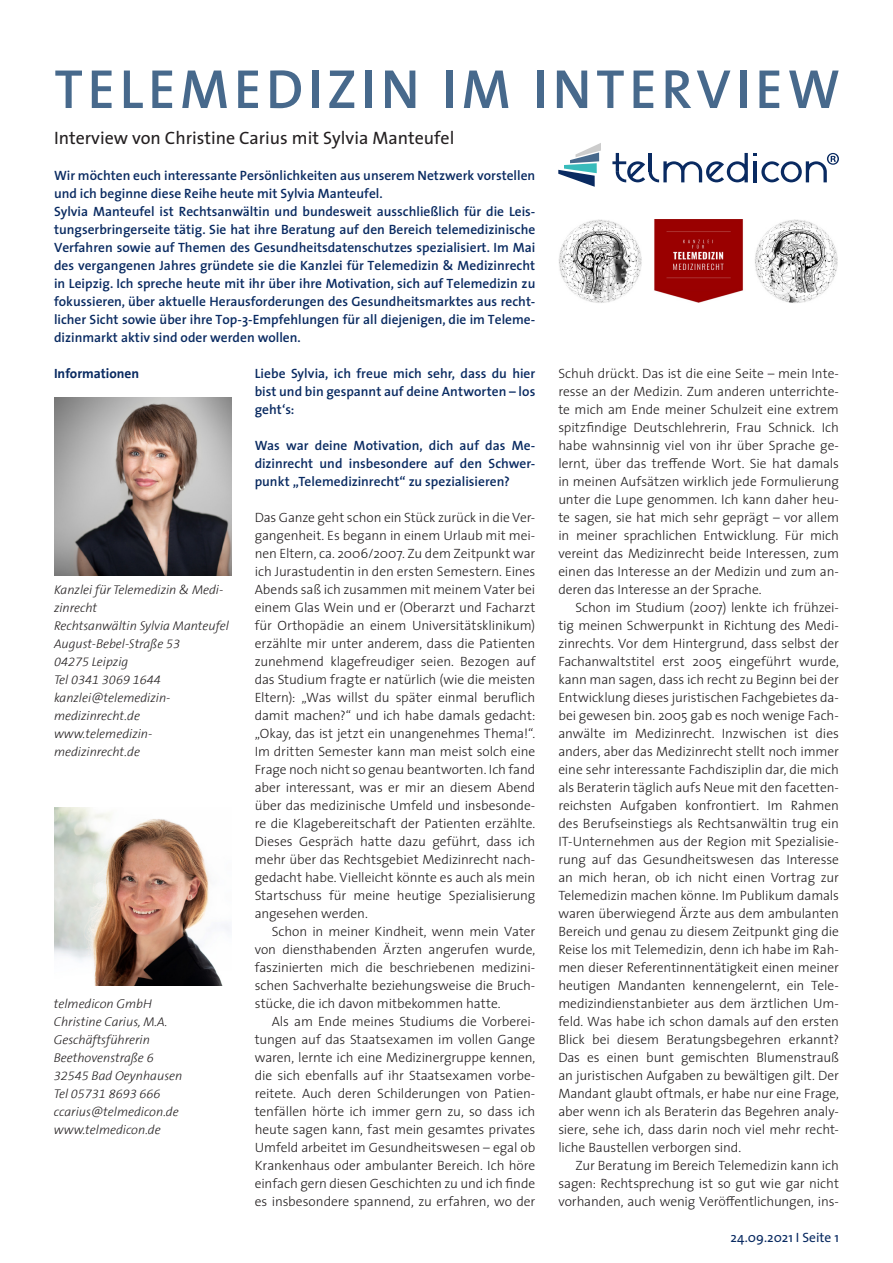
<style>
.page{position:relative;width:893px;height:1263px;background:#fff}
.page>*{position:absolute;margin:0;border:0;box-sizing:border-box;transform-origin:0 0}
.t1{font:600 55.5px "The Sans";letter-spacing:.08em;color:#47698c}
.t2{font:18px "The Sans";color:#231f20}
.t3{font:300 13.5px/18px "The Sans";letter-spacing:-.005em;color:#231f20;text-align:justify}
.t4{font:600 13.5px/18px "The Sans";color:#092a61;text-align:justify}
.t5{font:13.5px "The Sans";color:#092a61}
.t6{font:700 13.5px "The Sans B7";color:#092a61}
.t7{font:italic 300 12.75px/18px "The Sans B3";color:#231f20}
</style>
<div class="page">
<img style="left:54px;top:397px;width:178px;height:178px">
<img style="left:54px;top:808px;width:176px;height:178px">
<svg style="left:612px;top:153px;width:136px;height:29px"></svg>
<svg style="left:754px;top:153px;width:85px;height:29px"></svg>
<svg style="left:558px;top:143px;width:43px;height:44px"></svg>
<img style="left:558px;top:219px;width:280px;height:84px">
<p class="t1" style="left:54px;top:43px;width:787px">TELEMEDIZIN IM INTERVIEW</p>
<p class="t2" style="left:54px;top:123px;width:402px">Interview von Christine Carius mit Sylvia Manteufel</p>
<p class="t4" style="left:54px;top:166px;width:483px">Wir möchten euch interessante Persönlichkeiten aus unserem Netzwerk vorstellen und ich beginne diese Reihe heute mit Sylvia Manteufel.</p>
<p class="t4" style="left:54px;top:202px;width:483px">Sylvia Manteufel ist Rechtsanwältin und bundesweit ausschließlich für die Leis&shy;tungserbringerseite tätig. Sie hat ihre Beratung auf den Bereich telemedizinische Verfahren sowie auf Themen des Gesundheitsdatenschutzes spezialisiert. Im Mai des vergangenen Jahres gründete sie die Kanzlei für Telemedizin &amp; Medizinrecht in Leipzig. Ich spreche heute mit ihr über ihre Motivation, sich auf Telemedizin zu fokussieren, über aktuelle Herausforderungen des Gesundheitsmarktes aus recht&shy;licher Sicht sowie über ihre Top-3-Empfehlungen für all diejenigen, die im Teleme&shy;dizinmarkt aktiv sind oder werden wollen.</p>
<p class="t6" style="left:54px;top:366px;width:87px">Informationen</p>
<p class="t4" style="left:255px;top:364px;width:282px">Liebe Sylvia, ich freue mich sehr, dass du hier bist und bin gespannt auf deine Antworten – los geht‘s:</p>
<p class="t4" style="left:255px;top:436px;width:282px">Was war deine Motivation, dich auf das Me&shy;dizinrecht und insbesondere auf den Schwer&shy;punkt „Telemedizinrecht“ zu spezialisieren?</p>
<p class="t3" style="left:255px;top:508px;width:282px">Das Ganze geht schon ein Stück zurück in die Ver&shy;gangenheit. Es begann in einem Urlaub mit mei&shy;nen Eltern, ca. 2006/2007. Zu dem Zeitpunkt war ich Jurastudentin in den ersten Semestern. Eines Abends saß ich zusammen mit meinem Vater bei einem Glas Wein und er (Oberarzt und Facharzt für Orthopädie an einem Universitätsklinikum) erzählte mir unter anderem, dass die Patienten zunehmend klagefreudiger seien. Bezogen auf das Studium fragte er natürlich (wie die meisten Eltern): „Was willst du später einmal beruflich damit machen?“ und ich habe damals gedacht: „Okay, das ist jetzt ein unangenehmes Thema!“.<br>Im dritten Semester kann man meist solch eine Frage noch nicht so genau beantworten. Ich fand aber interessant, was er mir an diesem Abend über das medizinische Umfeld und insbesonde&shy;re die Klagebereitschaft der Patienten erzählte.<br>Dieses Gespräch hatte dazu geführt, dass ich mehr über das Rechtsgebiet Medizinrecht nach&shy;gedacht habe. Vielleicht könnte es auch als mein Startschuss für meine heutige Spezialisierung angesehen werden.</p>
<p class="t3" style="left:255px;top:922px;width:282px;text-indent:17px">Schon in meiner Kindheit, wenn mein Vater von diensthabenden Ärzten angerufen wurde, faszinierten mich die beschriebenen medizini&shy;schen Sachverhalte beziehungsweise die Bruch&shy;stücke, die ich davon mitbekommen hatte.</p>
<p class="t3" style="left:255px;top:1012px;width:282px;text-indent:17px">Als am Ende meines Studiums die Vorberei&shy;tungen auf das Staatsexamen im vollen Gange waren, lernte ich eine Medizinergruppe kennen, die sich ebenfalls auf ihr Staatsexamen vorbe&shy;reitete. Auch deren Schilderungen von Patien&shy;tenfällen hörte ich immer gern zu, so dass ich heute sagen kann, fast mein gesamtes privates Umfeld arbeitet im Gesundheitswesen – egal ob Krankenhaus oder ambulanter Bereich. Ich höre einfach gern diesen Geschichten zu und ich finde es insbesondere spannend, zu erfahren, wo der</p>
<p class="t7" style="left:54px;top:581px;width:171px">Kanzlei für Telemedizin &amp; Medi&shy;zinrecht</p>
<p class="t7" style="left:54px;top:617px;width:176px">Rechtsanwältin Sylvia Manteufel</p>
<p class="t7" style="left:54px;top:635px;width:128px">August-Bebel-Straße 53</p>
<p class="t7" style="left:54px;top:653px;width:76px">04275 Leipzig</p>
<p class="t7" style="left:54px;top:671px;width:108px">Tel 0341 3069 1644</p>
<p class="t7" style="left:54px;top:689px;width:118px">kanzlei@telemedizin&shy;medizinrecht.de</p>
<p class="t7" style="left:54px;top:725px;width:100px">www.telemedizin&shy;medizinrecht.de</p>
<p class="t7" style="left:54px;top:995px;width:100px">telmedicon GmbH</p>
<p class="t7" style="left:54px;top:1013px;width:115px">Christine Carius, M.A.</p>
<p class="t7" style="left:54px;top:1031px;width:98px">Geschäftsführerin</p>
<p class="t7" style="left:54px;top:1049px;width:101px">Beethovenstraße 6</p>
<p class="t7" style="left:54px;top:1067px;width:130px">32545 Bad Oeynhausen</p>
<p class="t7" style="left:54px;top:1085px;width:108px">Tel 05731 8693 666</p>
<p class="t7" style="left:54px;top:1103px;width:126px">ccarius@telmedicon.de</p>
<p class="t7" style="left:54px;top:1121px;width:108px">www.telmedicon.de</p>
<p class="t3" style="left:558px;top:364px;width:282px">Schuh drückt. Das ist die eine Seite – mein Inte&shy;resse an der Medizin. Zum anderen unterrichte&shy;te mich am Ende meiner Schulzeit eine extrem spitzfindige Deutschlehrerin, Frau Schnick. Ich habe wahnsinnig viel von ihr über Sprache ge&shy;lernt, über das treffende Wort. Sie hat damals in meinen Aufsätzen wirklich jede Formulierung unter die Lupe genommen. Ich kann daher heu&shy;te sagen, sie hat mich sehr geprägt – vor allem in meiner sprachlichen Entwicklung. Für mich vereint das Medizinrecht beide Interessen, zum einen das Interesse an der Medizin und zum an&shy;deren das Interesse an der Sprache.</p>
<p class="t3" style="left:558px;top:598px;width:282px;text-indent:17px">Schon im Studium (2007) lenkte ich frühzei&shy;tig meinen Schwerpunkt in Richtung des Medi&shy;zinrechts. Vor dem Hintergrund, dass selbst der Fachanwaltstitel erst 2005 eingeführt wurde, kann man sagen, dass ich recht zu Beginn bei der Entwicklung dieses juristischen Fachgebietes da&shy;bei gewesen bin. 2005 gab es noch wenige Fach&shy;anwälte im Medizinrecht. Inzwischen ist dies anders, aber das Medizinrecht stellt noch immer eine sehr interessante Fachdisziplin dar, die mich als Beraterin täglich aufs Neue mit den facetten&shy;reichsten Aufgaben konfrontiert. Im Rahmen des Berufseinstiegs als Rechtsanwältin trug ein IT-Unternehmen aus der Region mit Spezialisie&shy;rung auf das Gesundheitswesen das Interesse an mich heran, ob ich nicht einen Vortrag zur Telemedizin machen könne. Im Publikum damals waren überwiegend Ärzte aus dem ambulanten Bereich und genau zu diesem Zeitpunkt ging die Reise los mit Telemedizin, denn ich habe im Rah&shy;men dieser Referentinnentätigkeit einen meiner heutigen Mandanten kennengelernt, ein Tele&shy;medizindienstanbieter aus dem ärztlichen Um&shy;feld. Was habe ich schon damals auf den ersten Blick bei diesem Beratungsbegehren erkannt?<br>Das es einen bunt gemischten Blumenstrauß an juristischen Aufgaben zu bewältigen gilt. Der Mandant glaubt oftmals, er habe nur eine Frage, aber wenn ich als Beraterin das Begehren analy&shy;siere, sehe ich, dass darin noch viel mehr recht&shy;liche Baustellen verborgen sind.</p>
<p class="t3" style="left:558px;top:1156px;width:282px;text-indent:17px">Zur Beratung im Bereich Telemedizin kann ich sagen: Rechtsprechung ist so gut wie gar nicht vorhanden, auch wenig Veröffentlichungen, ins-</p>
<p class="t5" style="left:731px;top:1226px;width:110px">24.09.2021 I Seite 1</p>
</div>
